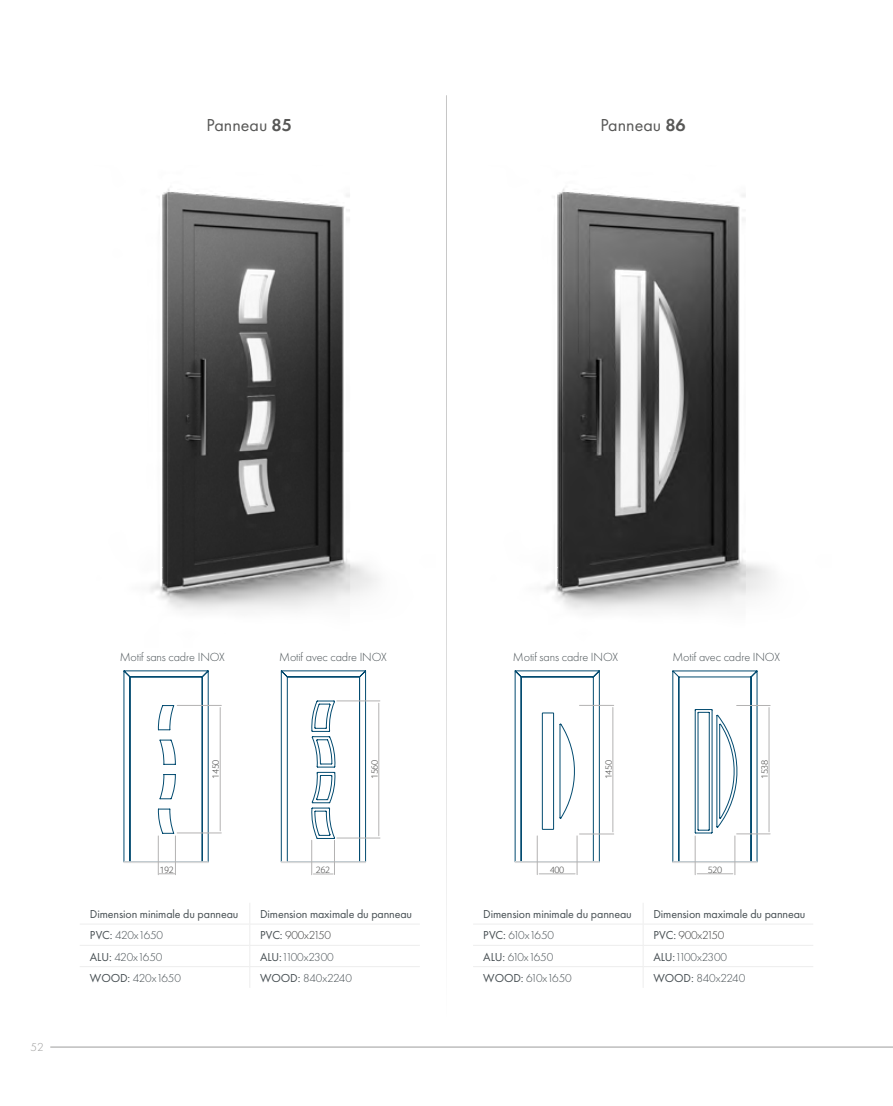
<style>
.page{position:relative;width:893px;height:1106px;background:#fff}
.page>*{position:absolute;margin:0;border:0;box-sizing:border-box;transform-origin:0 0}
.t1{font:18px "Futura PT";color:#575756}
.t2{font:300 12.3px "Futura PT";letter-spacing:-.01em;color:#474f53}
.t3{font:300 12px "Futura PT";letter-spacing:-.01em;color:#474f53}
.t4{font:12px "Futura PT";letter-spacing:-.01em;color:#474f53}
.t5{font:300 12px "Futura PT";letter-spacing:-.02em;color:#3c3c3b}
.t6{font:300 12px "Futura PT";color:#9d9d9c}
.t7{font:300 9.6px "Foco";letter-spacing:-.05em;color:#575756}
.s1{font-weight:600}
.s2{font-weight:400}
.s3{font-weight:400;color:#474f53}
</style>
<div class="page">
<hr style="left:50px;top:1046px;width:843px;height:1px;background:#9d9d9c">
<img style="left:150px;top:188px;width:228px;height:423px">
<img style="left:544px;top:188px;width:227px;height:423px">
<hr style="left:446px;top:95px;width:1px;height:921px;background:#c6c6c6">
<hr style="left:80px;top:923px;width:170px;height:1px;background:#ededed">
<hr style="left:250px;top:923px;width:170px;height:1px;background:#ededed">
<hr style="left:80px;top:945px;width:170px;height:1px;background:#ededed">
<hr style="left:250px;top:945px;width:170px;height:1px;background:#ededed">
<hr style="left:80px;top:966px;width:170px;height:1px;background:#ededed">
<hr style="left:250px;top:966px;width:170px;height:1px;background:#ededed">
<svg style="left:249px;top:903px;width:1px;height:84px"></svg>
<hr style="left:473px;top:923px;width:170px;height:1px;background:#ededed">
<hr style="left:643px;top:923px;width:170px;height:1px;background:#ededed">
<hr style="left:473px;top:945px;width:170px;height:1px;background:#ededed">
<hr style="left:643px;top:945px;width:170px;height:1px;background:#ededed">
<hr style="left:473px;top:966px;width:170px;height:1px;background:#ededed">
<hr style="left:643px;top:966px;width:170px;height:1px;background:#ededed">
<svg style="left:643px;top:903px;width:1px;height:84px"></svg>
<hr style="left:337px;top:700px;width:43px;height:1px;background:#b3b2b2">
<hr style="left:337px;top:837px;width:43px;height:1px;background:#b3b2b2">
<svg style="left:313px;top:873px;width:20px;height:1px"></svg>
<hr style="left:334px;top:840px;width:1px;height:34px;background:#b3b2b2">
<hr style="left:311px;top:840px;width:1px;height:34px;background:#b3b2b2">
<hr style="left:379px;top:703px;width:1px;height:132px;background:#b3b2b2">
<svg style="left:280px;top:670px;width:87px;height:192px"></svg>
<hr style="left:177px;top:705px;width:44px;height:1px;background:#b3b2b2">
<hr style="left:177px;top:832px;width:44px;height:1px;background:#b3b2b2">
<svg style="left:159px;top:873px;width:16px;height:1px"></svg>
<hr style="left:175px;top:836px;width:1px;height:38px;background:#b3b2b2">
<hr style="left:158px;top:836px;width:1px;height:38px;background:#b3b2b2">
<hr style="left:220px;top:707px;width:1px;height:123px;background:#b3b2b2">
<svg style="left:123px;top:670px;width:86px;height:192px"></svg>
<hr style="left:539px;top:873px;width:36px;height:1px;background:#b3b2b2">
<hr style="left:577px;top:835px;width:1px;height:39px;background:#b3b2b2">
<hr style="left:537px;top:836px;width:1px;height:38px;background:#b3b2b2">
<hr style="left:579px;top:705px;width:35px;height:1px;background:#b3b2b2">
<hr style="left:579px;top:833px;width:35px;height:1px;background:#b3b2b2">
<hr style="left:613px;top:707px;width:1px;height:125px;background:#b3b2b2">
<svg style="left:514px;top:670px;width:86px;height:192px"></svg>
<hr style="left:737px;top:705px;width:33px;height:1px;background:#b3b2b2">
<hr style="left:737px;top:833px;width:33px;height:1px;background:#b3b2b2">
<hr style="left:769px;top:707px;width:1px;height:124px;background:#b3b2b2">
<hr style="left:697px;top:873px;width:36px;height:1px;background:#b3b2b2">
<hr style="left:735px;top:836px;width:1px;height:38px;background:#b3b2b2">
<hr style="left:695px;top:836px;width:1px;height:38px;background:#b3b2b2">
<svg style="left:672px;top:670px;width:86px;height:192px"></svg>
<h1 class="t1" style="left:207px;top:114px;width:87px">Panneau <span class="s1">85</span></h1>
<h1 class="t1" style="left:600px;top:114px;width:87px">Panneau <span class="s1">86</span></h1>
<p class="t6" style="left:31px;top:1040px;width:15px">52</p>
<p class="t2" style="left:120px;top:649px;width:107px">Motif sans cadre INOX</p>
<p class="t2" style="left:279px;top:649px;width:109px">Motif avec cadre INOX</p>
<p class="t2" style="left:513px;top:649px;width:107px">Motif sans cadre INOX</p>
<p class="t2" style="left:672px;top:649px;width:109px">Motif avec cadre INOX</p>
<p class="t7" style="left:209px;top:778px;width:21px;rotate:-90deg">1450</p>
<p class="t7" style="left:368px;top:779px;width:21px;rotate:-90deg">1560</p>
<p class="t7" style="left:602px;top:779px;width:21px;rotate:-90deg">1450</p>
<p class="t7" style="left:758px;top:779px;width:21px;rotate:-90deg">1538</p>
<p class="t7" style="left:160px;top:863px;width:16px">192</p>
<p class="t7" style="left:316px;top:863px;width:16px">262</p>
<p class="t7" style="left:550px;top:863px;width:16px">400</p>
<p class="t7" style="left:708px;top:863px;width:16px">520</p>
<p class="t4" style="left:90px;top:906px;width:150px">Dimension minimale du panneau</p>
<p class="t4" style="left:260px;top:906px;width:154px">Dimension maximale du panneau</p>
<p class="t3" style="left:90px;top:928px;width:75px"><span class="s2">PVC:</span> 420x1650</p>
<p class="t5" style="left:260px;top:928px;width:72px"><span class="s3">PVC:</span> 900x2150</p>
<p class="t3" style="left:90px;top:949px;width:74px"><span class="s2">ALU:</span> 420x1650</p>
<p class="t3" style="left:260px;top:949px;width:75px"><span class="s2">ALU:</span>1100x2300</p>
<p class="t3" style="left:90px;top:971px;width:92px"><span class="s2">WOOD:</span> 420x1650</p>
<p class="t3" style="left:260px;top:971px;width:93px"><span class="s2">WOOD:</span> 840x2240</p>
<p class="t4" style="left:483px;top:906px;width:150px">Dimension minimale du panneau</p>
<p class="t4" style="left:653px;top:906px;width:154px">Dimension maximale du panneau</p>
<p class="t3" style="left:483px;top:928px;width:72px"><span class="s2">PVC:</span> 610x1650</p>
<p class="t5" style="left:653px;top:928px;width:72px"><span class="s3">PVC:</span> 900x2150</p>
<p class="t3" style="left:483px;top:949px;width:71px"><span class="s2">ALU:</span> 610x1650</p>
<p class="t3" style="left:653px;top:949px;width:75px"><span class="s2">ALU:</span>1100x2300</p>
<p class="t3" style="left:483px;top:971px;width:90px"><span class="s2">WOOD:</span> 610x1650</p>
<p class="t3" style="left:653px;top:971px;width:93px"><span class="s2">WOOD:</span> 840x2240</p>
</div>
